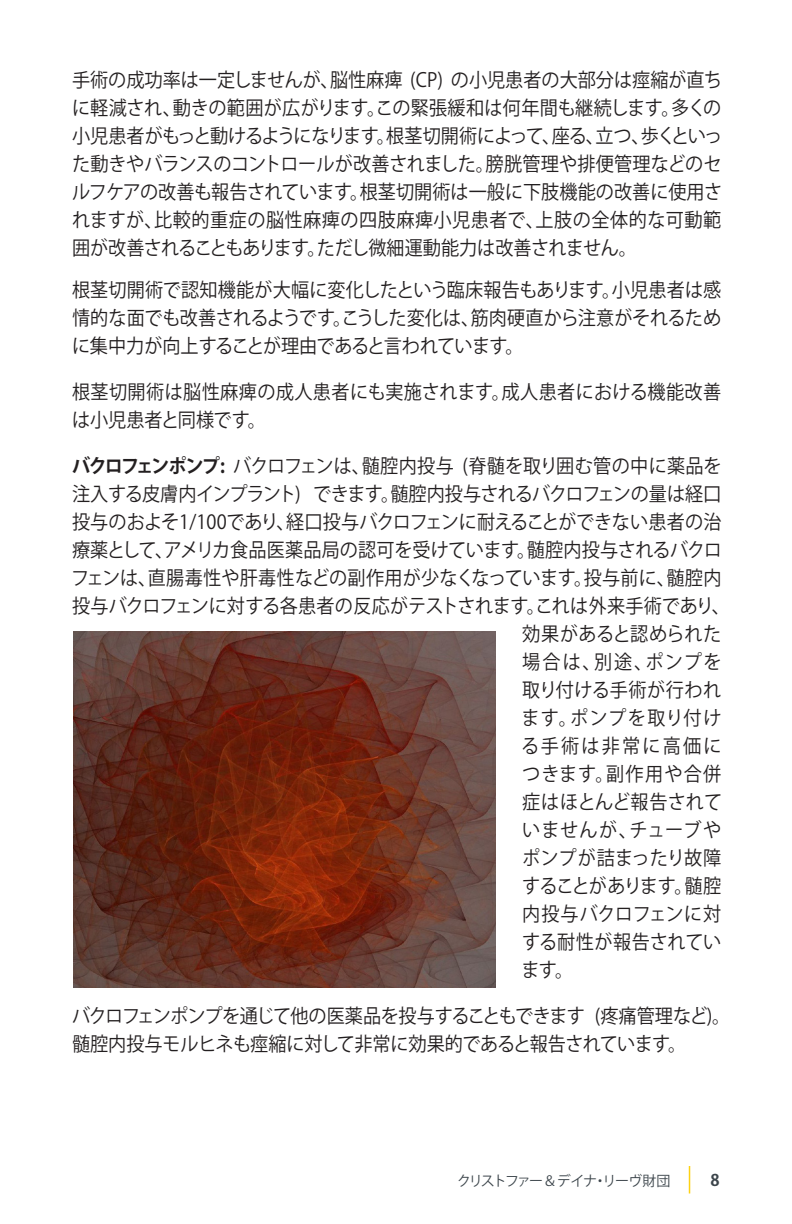
<style>
.page{position:relative;width:792px;height:1224px;background:#fff}
.page>*{position:absolute;margin:0;border:0;box-sizing:border-box;transform-origin:0 0}
.text{font:19.6px/28px "Koz Go Pro";color:#231f20;text-align:justify;scale:.93 1}
.text-2{font:19.6px/28px "Koz Go Pro";letter-spacing:-.03em;color:#231f20;scale:.93 1}
.text-3{font:19.6px/28px "Koz Go Pro";letter-spacing:.02em;color:#231f20;scale:.93 1}
.text-4{font:19.6px "Koz Go Pro";letter-spacing:-.04em;color:#231f20;scale:.93 1}
.text-5{font:19.6px "Koz Go Pro";letter-spacing:-.06em;color:#231f20;scale:.93 1}
.text-6{font:19.6px "Koz Go Pro";letter-spacing:.105em;color:#231f20;scale:.93 1}
.text-7{font:19.6px "Koz Go Pro";letter-spacing:.03em;color:#231f20;scale:.93 1}
.text-8{font:19.6px "Koz Go Pro";letter-spacing:.06em;color:#231f20;scale:.93 1}
.text-9{font:19.6px "Koz Go Pro";letter-spacing:.07em;color:#231f20;scale:.93 1}
.text-10{font:19.6px "Koz Go Pro";letter-spacing:.045em;color:#231f20;scale:.93 1}
.text-11{font:19.6px "Koz Go Pro";letter-spacing:.12em;color:#231f20;scale:.93 1}
.t1{font:700 16px "Koz Go Pro";color:#3c454b}
.t2{font:14px "Koz Go Pro";letter-spacing:-.11em;color:#3c454b}
.s1{font-weight:700}
</style>
<div class="page">
<svg style="left:689px;top:1166px;width:1px;height:28px"></svg>
<img style="left:74px;top:631px;width:421px;height:356px">
<p class="text" style="left:72px;top:66px;width:701px">手術の成功率は一定しませんが、脳性麻痺 (CP) の小児患者の大部分は痙縮が直ちに軽減され、動きの範囲が広がります。この緊張緩和は何年間も継続します。多くの小児患者がもっと動けるようになります。根茎切開術によって、座る、立つ、歩くといった動きやバランスのコントロールが改善されました。膀胱管理や排便管理などのセルフケアの改善も報告されています。根茎切開術は一般に下肢機能の改善に使用されますが、比較的重症の脳性麻痺の四肢麻痺小児患者で、上肢の全体的な可動範囲が改善されることもあります。ただし微細運動能力は改善されません。</p>
<p class="text" style="left:72px;top:277px;width:700px">根茎切開術で認知機能が大幅に変化したという臨床報告もあります。小児患者は感情的な面でも改善されるようです。こうした変化は、筋肉硬直から注意がそれるために集中力が向上することが理由であると言われています。</p>
<p class="text-3" style="left:72px;top:379px;width:700px">根茎切開術は脳性麻痺の成人患者にも実施されます。成人患者における機能改善は小児患者と同様です。</p>
<p class="text" style="left:72px;top:453px;width:700px"><span class="s1">バクロフェンポンプ:</span> バクロフェンは、髄腔内投与 (脊髄を取り囲む管の中に薬品を</p>
<p class="text-4" style="left:72px;top:481px;width:700px">注入する皮膚内インプラント) できます。髄腔内投与されるバクロフェンの量は経口</p>
<p class="text" style="left:72px;top:509px;width:700px">投与のおよそ1/100であり、経口投与バクロフェンに耐えることができない患者の治</p>
<p class="text" style="left:72px;top:537px;width:700px">療薬として、アメリカ食品医薬品局の認可を受けています。髄腔内投与されるバクロ</p>
<p class="text" style="left:71px;top:565px;width:701px">フェンは、直腸毒性や肝毒性などの副作用が少なくなっています。投与前に、髄腔内</p>
<p class="text" style="left:72px;top:593px;width:709px">投与バクロフェンに対する各患者の反応がテストされます。これは外来手術であり、</p>
<p class="text" style="left:522px;top:621px;width:216px">効果があると認められた</p>
<p class="text-6" style="left:522px;top:649px;width:216px">場合は、別途、ポンプを</p>
<p class="text-7" style="left:522px;top:677px;width:216px">取り付ける手術が行われ</p>
<p class="text-8" style="left:522px;top:705px;width:217px">ます。ポンプを取り付け</p>
<p class="text-11" style="left:521px;top:733px;width:217px">る手術は非常に高価に</p>
<p class="text-9" style="left:522px;top:761px;width:216px">つきます。副作用や合併</p>
<p class="text" style="left:522px;top:789px;width:216px">症はほとんど報告されて</p>
<p class="text-10" style="left:522px;top:817px;width:216px">いませんが、チューブや</p>
<p class="text" style="left:522px;top:845px;width:216px">ポンプが詰まったり故障</p>
<p class="text-5" style="left:522px;top:873px;width:216px">することがあります。髄腔</p>
<p class="text" style="left:522px;top:901px;width:216px">内投与バクロフェンに対</p>
<p class="text" style="left:522px;top:929px;width:216px">する耐性が報告されてい</p>
<p class="text" style="left:522px;top:957px;width:57px">ます。</p>
<p class="text-2" style="left:72px;top:1003px;width:709px">バクロフェンポンプを通じて他の医薬品を投与することもできます (疼痛管理など)。髄腔内投与モルヒネも痙縮に対して非常に効果的であると報告されています。</p>
<p class="t2" style="left:457px;top:1172px;width:215px">クリストファー＆デイナ・リーヴ財団</p>
<p class="t1" style="left:710px;top:1170px;width:11px">8</p>
</div>
